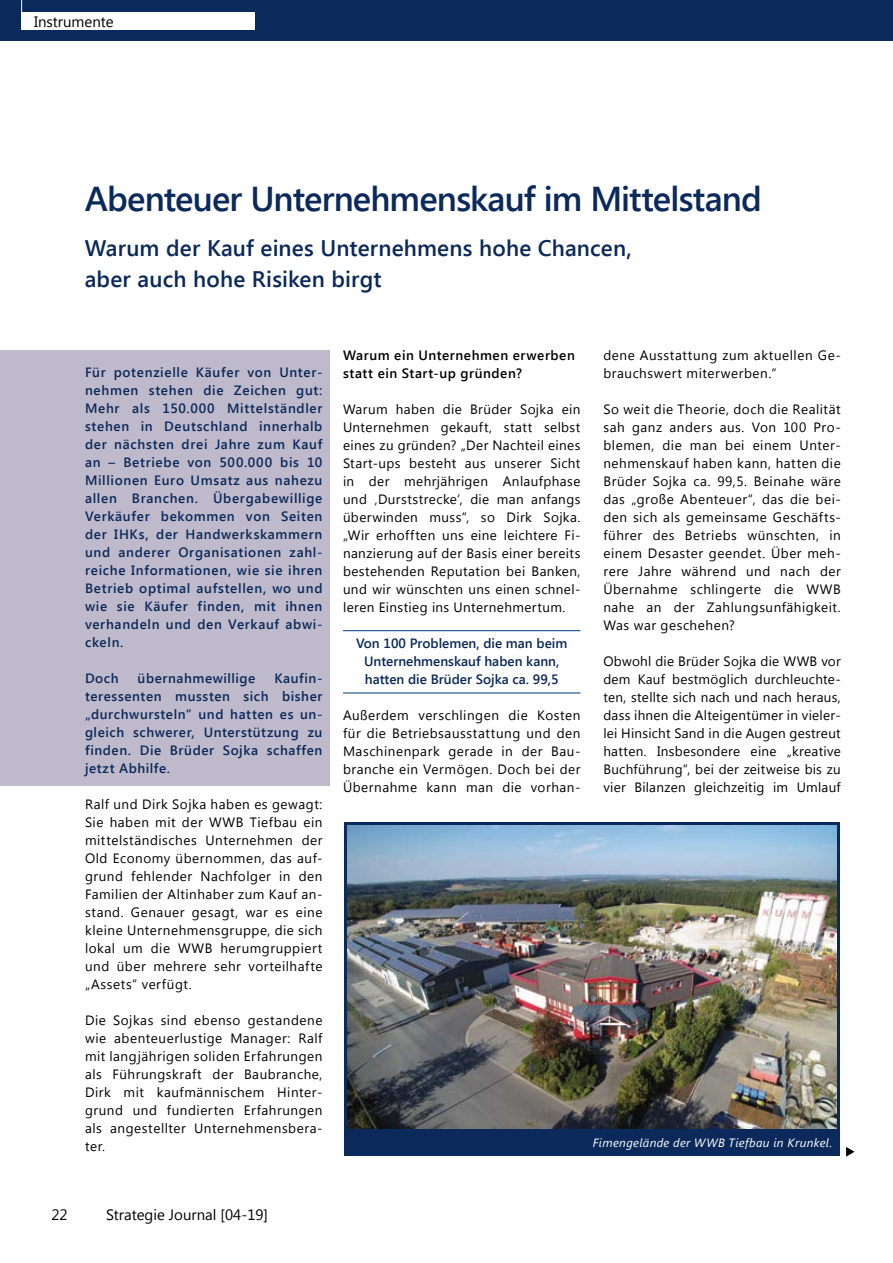
<style>
.page{position:relative;width:893px;height:1263px;background:#fff}
.page>*{position:absolute;margin:0;border:0;box-sizing:border-box;transform-origin:0 0}
.t1{font:600 34.5px "Segoe UI";letter-spacing:-.025em;color:#0b295a}
.t2{font:600 22.5px/31.5px "Segoe UI";letter-spacing:.01em;color:#0b295a}
.t3{font:15px "Segoe UI";color:#000}
.t4{font:13.5px/18px "Segoe UI";letter-spacing:.04em;color:#000;text-align:justify}
.t5{font:600 13.5px/18px "Segoe UI";letter-spacing:.04em;color:#0b295a;text-align:justify}
.t6{font:600 13.5px/18px "Segoe UI";color:#0b295a;text-align:center}
.t7{font:600 13.5px/18px "Segoe UI";letter-spacing:.04em;color:#000}
.t8{font:italic 12px "Segoe UI";letter-spacing:.03em;color:#fff}
</style>
<div class="page">
<div style="left:0;top:0;width:893px;height:40px;background:#0b295a"></div>
<hr style="left:21px;top:0;width:1px;height:30px;background:#fff">
<div style="left:0;top:350px;width:330px;height:435px;background:#bfbacb"></div>
<hr style="left:343px;top:630px;width:237px;height:1px;background:#003882">
<hr style="left:343px;top:693px;width:237px;height:1px;background:#003882">
<svg style="left:846px;top:1147px;width:9px;height:10px"></svg>
<div style="left:344px;top:822px;width:496px;height:334px;background:#0b295a"></div>
<img style="left:347px;top:825px;width:490px;height:303px">
<div style="left:21px;top:13px;width:234px;height:17px;background:#fff"></div>
<p class="t3" style="left:34px;top:11px;width:81px">Instrumente</p>
<h1 class="t1" style="left:85px;top:175px;width:679px">Abenteuer Unternehmenskauf im Mittelstand</h1>
<h2 class="t2" style="left:85px;top:231px;width:549px">Warum der Kauf eines Unternehmens hohe Chancen, aber auch hohe Risiken birgt</h2>
<p class="t5" style="left:85px;top:363px;width:239px">Für potenzielle Käufer von Unter&shy;nehmen stehen die Zeichen gut:<br>Mehr als 150.000 Mittelständler stehen in Deutschland innerhalb der nächsten drei Jahre zum Kauf an – Betriebe von 500.000 bis 10<br>Millionen Euro Umsatz aus nahezu allen Branchen. Übergabewillige Verkäufer bekommen von Seiten der IHKs, der Handwerkskammern und anderer Organisationen zahl&shy;reiche Informationen, wie sie ihren Betrieb optimal aufstellen, wo und wie sie Käufer finden, mit ihnen verhandeln und den Verkauf abwi&shy;ckeln.</p>
<p class="t5" style="left:85px;top:669px;width:35px">Doch</p>
<p class="t5" style="left:138px;top:669px;width:119px">übernahmewillige</p>
<p class="t5" style="left:85px;top:669px;width:239px;text-indent:189px">Kaufin&shy;teressenten mussten sich bisher „durchwursteln“ und hatten es un&shy;gleich schwerer, Unterstützung zu finden. Die Brüder Sojka schaffen jetzt Abhilfe.</p>
<p class="t4" style="left:85px;top:795px;width:239px">Ralf und Dirk Sojka haben es gewagt:<br>Sie haben mit der WWB Tiefbau ein mittelständisches Unternehmen der Old Economy übernommen, das auf&shy;grund fehlender Nachfolger in den Familien der Altinhaber zum Kauf an&shy;stand. Genauer gesagt, war es eine kleine Unternehmensgruppe, die sich lokal um die WWB herumgruppiert und über mehrere sehr vorteilhafte „Assets“ verfügt.</p>
<p class="t4" style="left:85px;top:1011px;width:239px">Die Sojkas sind ebenso gestandene wie abenteuerlustige Manager: Ralf mit langjährigen soliden Erfahrungen als Führungskraft der Baubranche, Dirk mit kaufmännischem Hinter&shy;grund und fundierten Erfahrungen als angestellter Unternehmensbera&shy;ter.</p>
<p class="t7" style="left:343px;top:345px;width:233px">Warum ein Unternehmen erwerben statt ein Start-up gründen?</p>
<p class="t4" style="left:343px;top:399px;width:239px">Warum haben die Brüder Sojka ein Unternehmen gekauft, statt selbst eines zu gründen? „Der Nachteil eines Start-ups besteht aus unserer Sicht in der mehrjährigen Anlaufphase und ‚Durststrecke‘, die man anfangs überwinden muss“, so Dirk Sojka. „Wir erhofften uns eine leichtere Fi&shy;nanzierung auf der Basis einer bereits bestehenden Reputation bei Banken, und wir wünschten uns einen schnel&shy;leren Einstieg ins Unternehmertum.</p>
<p class="t6" style="left:356px;top:634px;width:213px">Von 100 Problemen, die man beim<br>Unternehmenskauf haben kann, hatten die Brüder Sojka ca. 99,5</p>
<p class="t4" style="left:343px;top:706px;width:239px">Außerdem verschlingen die Kosten für die Betriebsausstattung und den Maschinenpark gerade in der Bau&shy;branche ein Vermögen. Doch bei der Übernahme kann man die vorhan-</p>
<p class="t4" style="left:603px;top:345px;width:239px">dene Ausstattung zum aktuellen Ge&shy;brauchswert miterwerben.“</p>
<p class="t4" style="left:603px;top:399px;width:239px">So weit die Theorie, doch die Realität sah ganz anders aus. Von 100 Pro&shy;blemen, die man bei einem Unter&shy;nehmenskauf haben kann, hatten die Brüder Sojka ca. 99,5. Beinahe wäre das „große Abenteuer“, das die bei&shy;den sich als gemeinsame Geschäfts&shy;führer des Betriebs wünschten, in einem Desaster geendet. Über meh&shy;rere Jahre während und nach der Übernahme schlingerte die WWB nahe an der Zahlungsunfähigkeit.<br>Was war geschehen?</p>
<p class="t4" style="left:603px;top:651px;width:239px">Obwohl die Brüder Sojka die WWB vor dem Kauf bestmöglich durchleuchte&shy;ten, stellte sich nach und nach heraus, dass ihnen die Alteigentümer in vieler&shy;lei Hinsicht Sand in die Augen gestreut hatten. Insbesondere eine „kreative Buchführung“, bei der zeitweise bis zu vier Bilanzen gleichzeitig im Umlauf</p>
<p class="t8" style="left:593px;top:1134px;width:241px">Fimengelände der WWB Tiefbau in Krunkel.</p>
<p class="t3" style="left:51px;top:1205px;width:18px">22</p>
<p class="t3" style="left:106px;top:1205px;width:163px">Strategie Journal [04-19]</p>
</div>
